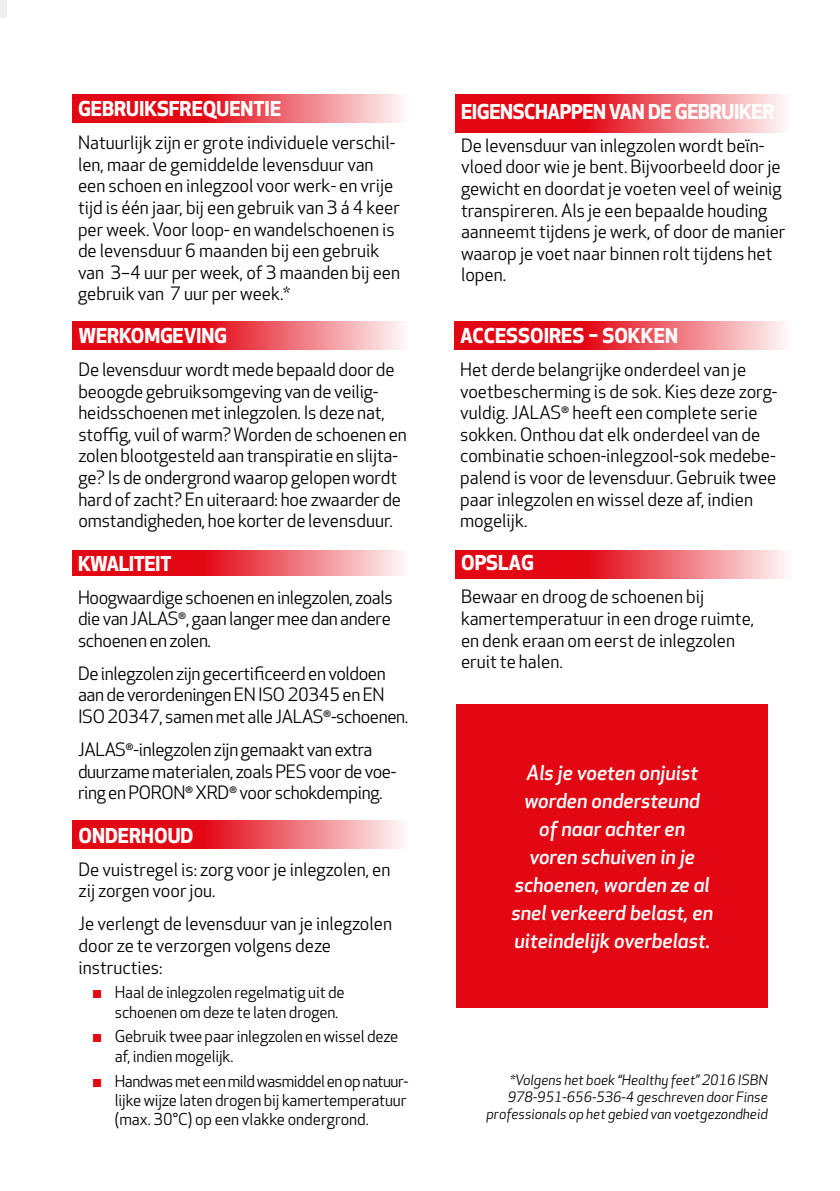
<style>
.page{position:relative;width:840px;height:1191px;background:#fff}
.page>*{position:absolute;margin:0;border:0;box-sizing:border-box;transform-origin:0 0}
.t1{font:italic 500 20px/28px "Apex New";color:#fff;text-align:center}
.t2{font:700 20px "Apex New";letter-spacing:-.01em;color:#fff}
.t3{font:18px/21.6px "Apex New";color:#000}
.t4{font:18px/21.6px "Apex New";letter-spacing:-.02em;color:#000}
.t5{font:16px/19.2px "Apex New";letter-spacing:-.01em;color:#000}
.t6{font:italic 14px/16.8px "Apex New";color:#000;text-align:right}
.s1{color:#e30613}
</style>
<div class="page">
<div style="left:0;top:0;width:6px;height:17px;background:#eee"></div>
<svg style="left:72px;top:94px;width:330px;height:28px;background:#ea4d56"></svg>
<svg style="left:73px;top:820px;width:329px;height:29px;background:#ea4d57"></svg>
<svg style="left:72px;top:321px;width:330px;height:28px;background:#ea4d56"></svg>
<svg style="left:72px;top:550px;width:330px;height:25px;background:#ea4d56"></svg>
<svg style="left:455px;top:94px;width:328px;height:39px;background:#ea4d56"></svg>
<svg style="left:454px;top:321px;width:330px;height:28px;background:#ea4d56"></svg>
<svg style="left:455px;top:550px;width:330px;height:28px;background:#ea4d56"></svg>
<div style="left:456px;top:704px;width:311px;height:304px;background:#e30613"></div>
<p class="t2" style="left:78px;top:94px;width:205px">GEBRUIKSFREQUENTIE</p>
<p class="t3" style="left:78px;top:132px;width:323px">Natuurlijk zijn er grote individuele verschil&shy;len, maar de gemiddelde levensduur van een schoen en inlegzool voor werk- en vrije tijd is één jaar, bij een gebruik van 3 á 4 keer per week. Voor loop- en wandelschoenen is de levensduur 6 maanden bij een gebruik van 3–4 uur per week, of 3 maanden bij een gebruik van 7 uur per week.*</p>
<p class="t2" style="left:78px;top:321px;width:150px">WERKOMGEVING</p>
<p class="t3" style="left:78px;top:359px;width:329px">De levensduur wordt mede bepaald door de beoogde gebruiksomgeving van de veilig&shy;heidsschoenen met inlegzolen. Is deze nat, stoffig, vuil of warm? Worden de schoenen en zolen blootgesteld aan transpiratie en slijta&shy;ge? Is de ondergrond waarop gelopen wordt hard of zacht? En uiteraard: hoe zwaarder de omstandigheden, hoe korter de levensduur.</p>
<p class="t2" style="left:78px;top:549px;width:95px">KWALITEIT</p>
<p class="t3" style="left:78px;top:586px;width:316px;text-align:justify">Hoogwaardige schoenen en inlegzolen, zoals die van JALAS<sup>®</sup>, gaan langer mee dan andere schoenen en zolen.</p>
<p class="t4" style="left:78px;top:662px;width:332px">De inlegzolen zijn gecertificeerd en voldoen aan de verordeningen EN ISO 20345 en EN<br>ISO 20347, samen met alle JALAS<sup>®</sup>-schoenen.</p>
<p class="t4" style="left:78px;top:738px;width:320px">JALAS<sup>®</sup>-inlegzolen zijn gemaakt van extra duurzame materialen, zoals PES voor de voe&shy;ring en PORON<sup>®</sup> XRD<sup>®</sup> voor schokdemping.</p>
<p class="t2" style="left:78px;top:821px;width:116px">ONDERHOUD</p>
<p class="t3" style="left:78px;top:858px;width:313px">De vuistregel is: zorg voor je inlegzolen, en zij zorgen voor jou.</p>
<p class="t3" style="left:78px;top:913px;width:315px">Je verlengt de levensduur van je inlegzolen door ze te verzorgen volgens deze instructies:</p>
<p class="t5" style="left:115px;top:983px;width:231px;text-indent:-23px"><span class="s1">▪</span> Haal de inlegzolen regelmatig uit de schoenen om deze te laten drogen.</p>
<p class="t5" style="left:115px;top:1027px;width:285px;text-indent:-23px"><span class="s1">▪</span> Gebruik twee paar inlegzolen en wissel deze af, indien mogelijk.</p>
<p class="t5" style="left:115px;top:1071px;width:294px;text-align:justify;text-indent:-23px"><span class="s1">▪</span> Handwas met een mild wasmiddel en op natuur&shy;lijke wijze laten drogen bij kamertemperatuur (max. 30°C) op een vlakke ondergrond.</p>
<p class="t2" style="left:461px;top:97px;width:315px">EIGENSCHAPPEN VAN DE GEBRUIKER</p>
<p class="t3" style="left:461px;top:134px;width:326px">De levensduur van inlegzolen wordt beïn&shy;vloed door wie je bent. Bijvoorbeeld door je gewicht en doordat je voeten veel of weinig transpireren. Als je een bepaalde houding aanneemt tijdens je werk, of door de manier waarop je voet naar binnen rolt tijdens het lopen.</p>
<p class="t2" style="left:460px;top:321px;width:219px">ACCESSOIRES – SOKKEN</p>
<p class="t3" style="left:460px;top:359px;width:319px">Het derde belangrijke onderdeel van je voetbescherming is de sok. Kies deze zorg&shy;vuldig. JALAS<sup>®</sup> heeft een complete serie sokken. Onthou dat elk onderdeel van de combinatie schoen-inlegzool-sok medebe&shy;palend is voor de levensduur. Gebruik twee paar inlegzolen en wissel deze af, indien mogelijk.</p>
<p class="t2" style="left:461px;top:548px;width:74px">OPSLAG</p>
<p class="t3" style="left:461px;top:586px;width:294px">Bewaar en droog de schoenen bij kamertemperatuur in een droge ruimte, en denk eraan om eerst de inlegzolen eruit te halen.</p>
<p class="t1" style="left:511px;top:758px;width:203px">Als je voeten onjuist worden ondersteund<br>of naar achter en<br>voren schuiven in je schoenen, worden ze al snel verkeerd belast, en uiteindelijk overbelast.</p>
<p class="t6" style="left:486px;top:1071px;width:283px">*Volgens het boek “Healthy feet” 2016 ISBN<br>978-951-656-536-4 geschreven door Finse professionals op het gebied van voetgezondheid</p>
</div>
